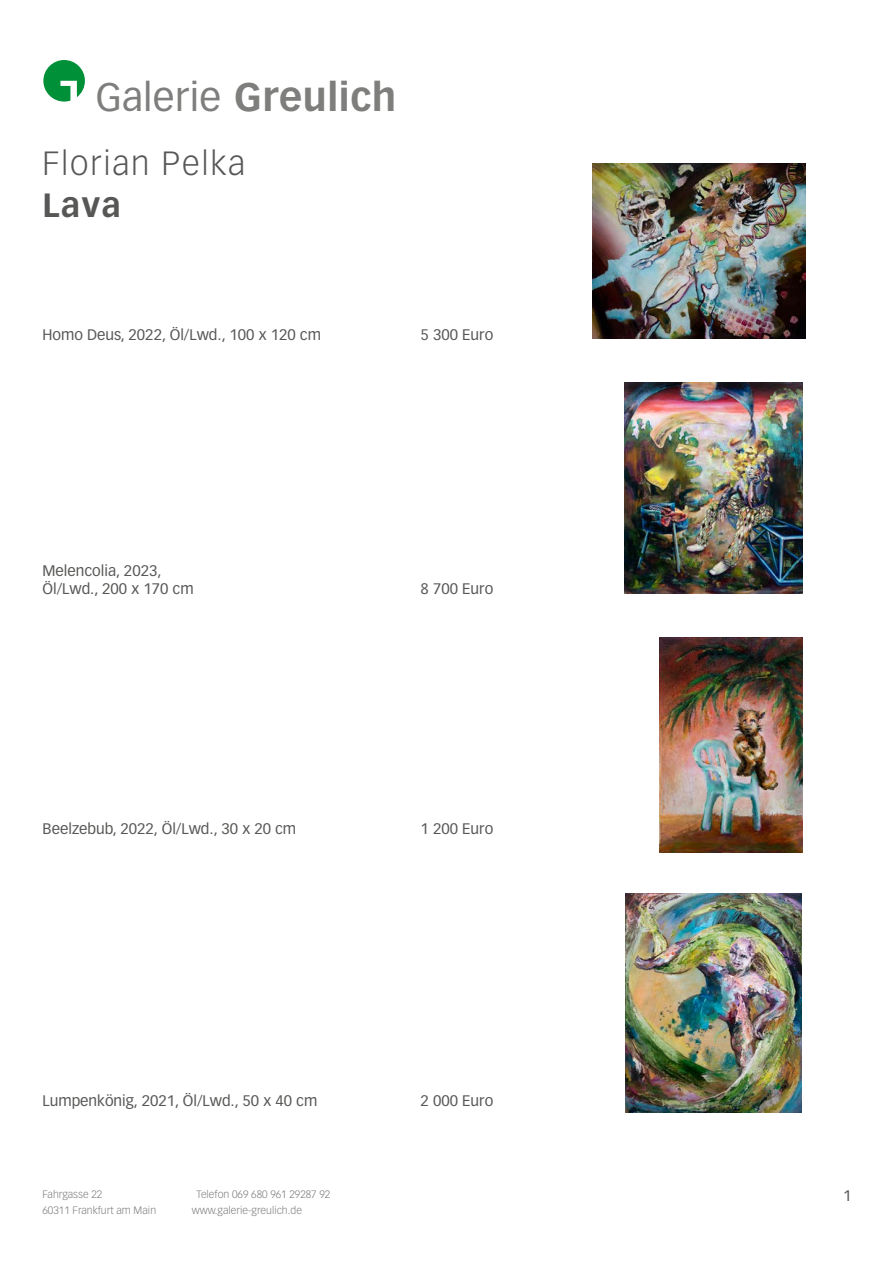
<style>
.page{position:relative;width:893px;height:1263px;background:#fff}
.page>*{position:absolute;margin:0;border:0;box-sizing:border-box;transform-origin:0 0}
.t1{font:700 39px "Vectora LH";letter-spacing:.015em;color:#7e7e7d}
.t2{font:300 33px "Vectora LH";letter-spacing:.05em;color:#575756}
.t3{font:700 33px "Vectora LH";color:#575756}
.t4{font:15px/18px "Vectora LH";color:#575756}
.t5{font:300 10.5px "Vectora LH";color:#7e7e7d}
.s1{font-weight:400}
</style>
<div class="page">
<svg style="left:43px;top:60px;width:42px;height:42px"></svg>
<img style="left:624px;top:383px;width:179px;height:211px">
<img style="left:660px;top:638px;width:143px;height:214px">
<img style="left:593px;top:163px;width:213px;height:176px">
<img style="left:625px;top:893px;width:176px;height:219px">
<h1 class="t1" style="left:96px;top:73px;width:302px"><span class="s1">Galerie</span> Greulich</h1>
<h2 class="t2" style="left:43px;top:144px;width:204px">Florian Pelka</h2>
<h2 class="t3" style="left:43px;top:185px;width:80px">Lava</h2>
<p class="t4" style="left:43px;top:326px;width:280px">Homo Deus, 2022, Öl/Lwd., 100 x 120 cm</p>
<p class="t4" style="left:421px;top:326px;width:74px">5 300 Euro</p>
<p class="t4" style="left:43px;top:562px;width:153px">Melencolia, 2023,<br>Öl/Lwd., 200 x 170 cm</p>
<p class="t4" style="left:421px;top:580px;width:74px">8 700 Euro</p>
<p class="t4" style="left:43px;top:820px;width:255px">Beelzebub, 2022, Öl/Lwd., 30 x 20 cm</p>
<p class="t4" style="left:421px;top:820px;width:74px">1 200 Euro</p>
<p class="t4" style="left:43px;top:1092px;width:276px">Lumpenkönig, 2021, Öl/Lwd., 50 x 40 cm</p>
<p class="t4" style="left:421px;top:1092px;width:74px">2 000 Euro</p>
<p class="t5" style="left:43px;top:1188px;width:61px">Fahrgasse 22</p>
<p class="t5" style="left:197px;top:1188px;width:135px">Telefon 069 680 961 29287 92</p>
<p class="t5" style="left:43px;top:1204px;width:115px">60311 Frankfurt am Main</p>
<p class="t5" style="left:192px;top:1204px;width:112px">www.galerie-greulich.de</p>
<p class="t4" style="left:843px;top:1187px;width:10px">1</p>
</div>
